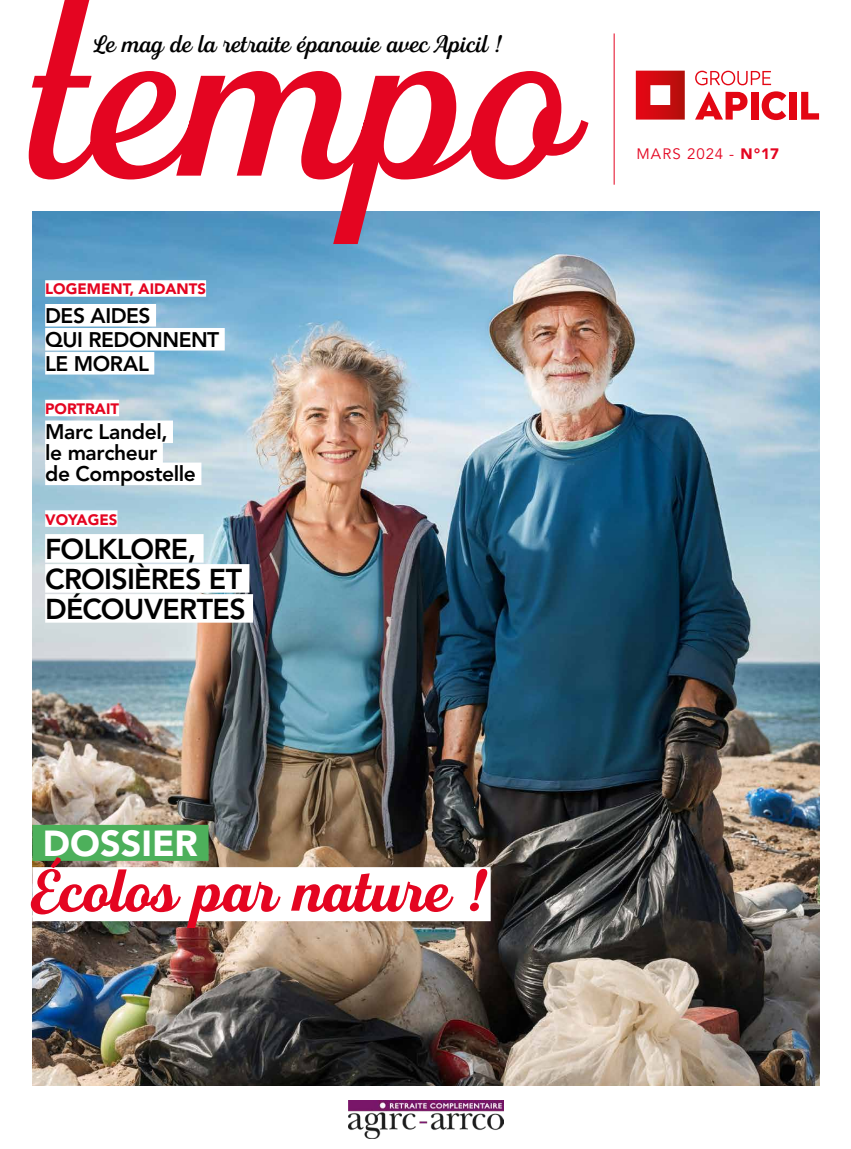
<style>
.page{position:relative;width:851px;height:1149px;background:#fff}
.page>*{position:absolute;margin:0;border:0;box-sizing:border-box;transform-origin:0 0}
.t1{font:700 60px "Fourth";color:#e40521}
.t2{font:900 35.85px "Avenir LT Std";color:#fff}
.t3{font:800 28.5px/30px "Avenir LT Std";letter-spacing:-.025em;color:#000}
.t4{font:500 24.75px "Fourth";color:#000}
.t5{font:800 21px/24px "Avenir LT Std";letter-spacing:-.02em;color:#000}
.t6{font:900 15px "Avenir LT Std";color:#e40521}
.t7{font:15px "Avenir LT Std";letter-spacing:.07em;color:#e40521}
.s1{font-weight:900}
</style>
<div class="page">
<img style="left:33px;top:212px;width:786px;height:872px">
<svg style="left:29px;top:0;width:559px;height:244px"></svg>
<img style="left:348px;top:1100px;width:155px;height:37px">
<div style="left:45px;top:280px;width:161px;height:16px;background:#fff"></div>
<div style="left:45px;top:304px;width:111px;height:22px;background:#fff"></div>
<div style="left:45px;top:328px;width:180px;height:22px;background:#fff"></div>
<div style="left:45px;top:352px;width:109px;height:22px;background:#fff"></div>
<div style="left:45px;top:399px;width:74px;height:17px;background:#fff"></div>
<div style="left:45px;top:420px;width:128px;height:23px;background:#fff"></div>
<div style="left:45px;top:441px;width:118px;height:23px;background:#fff"></div>
<div style="left:45px;top:462px;width:156px;height:23px;background:#fff"></div>
<div style="left:45px;top:510px;width:72px;height:16px;background:#fff"></div>
<div style="left:45px;top:534px;width:158px;height:28px;background:#fff"></div>
<div style="left:45px;top:564px;width:204px;height:28px;background:#fff"></div>
<div style="left:45px;top:594px;width:208px;height:28px;background:#fff"></div>
<div style="left:32px;top:824px;width:176px;height:36px;background:#4db05b"></div>
<div style="left:32px;top:866px;width:458px;height:54px;background:#fff"></div>
<hr style="left:613px;top:33px;width:1px;height:152px;background:#e40521">
<svg style="left:635px;top:71px;width:49px;height:48px"></svg>
<svg style="left:695px;top:71px;width:76px;height:14px"></svg>
<svg style="left:695px;top:91px;width:52px;height:28px"></svg>
<div style="left:750px;top:92px;width:8px;height:27px;background:#e30613"></div>
<svg style="left:761px;top:91px;width:25px;height:29px"></svg>
<div style="left:788px;top:92px;width:8px;height:27px;background:#e30613"></div>
<svg style="left:801px;top:92px;width:18px;height:27px"></svg>
<p class="t4" style="left:94px;top:29px;width:408px">Le mag de la retraite épanouie avec Apicil !</p>
<p class="t6" style="left:45px;top:280px;width:162px">LOGEMENT, AIDANTS</p>
<p class="t5" style="left:45px;top:303px;width:176px">DES AIDES<br>QUI REDONNENT<br>LE MORAL</p>
<p class="t6" style="left:45px;top:399px;width:75px">PORTRAIT</p>
<p class="t5" style="left:45px;top:421px;width:152px;line-height:21px">Marc Landel,<br>le marcheur<br>de Compostelle</p>
<p class="t6" style="left:45px;top:510px;width:74px">VOYAGES</p>
<h3 class="t3" style="left:45px;top:534px;width:202px">FOLKLORE,<br>CROISIÈRES ET<br>DÉCOUVERTES</h3>
<h2 class="t2" style="left:43px;top:821px;width:156px">DOSSIER</h2>
<h1 class="t1" style="left:32px;top:856px;width:452px">Écolos par nature !</h1>
<p class="t7" style="left:636px;top:145px;width:144px">MARS 2024 - <span class="s1">N°17</span></p>
</div>
